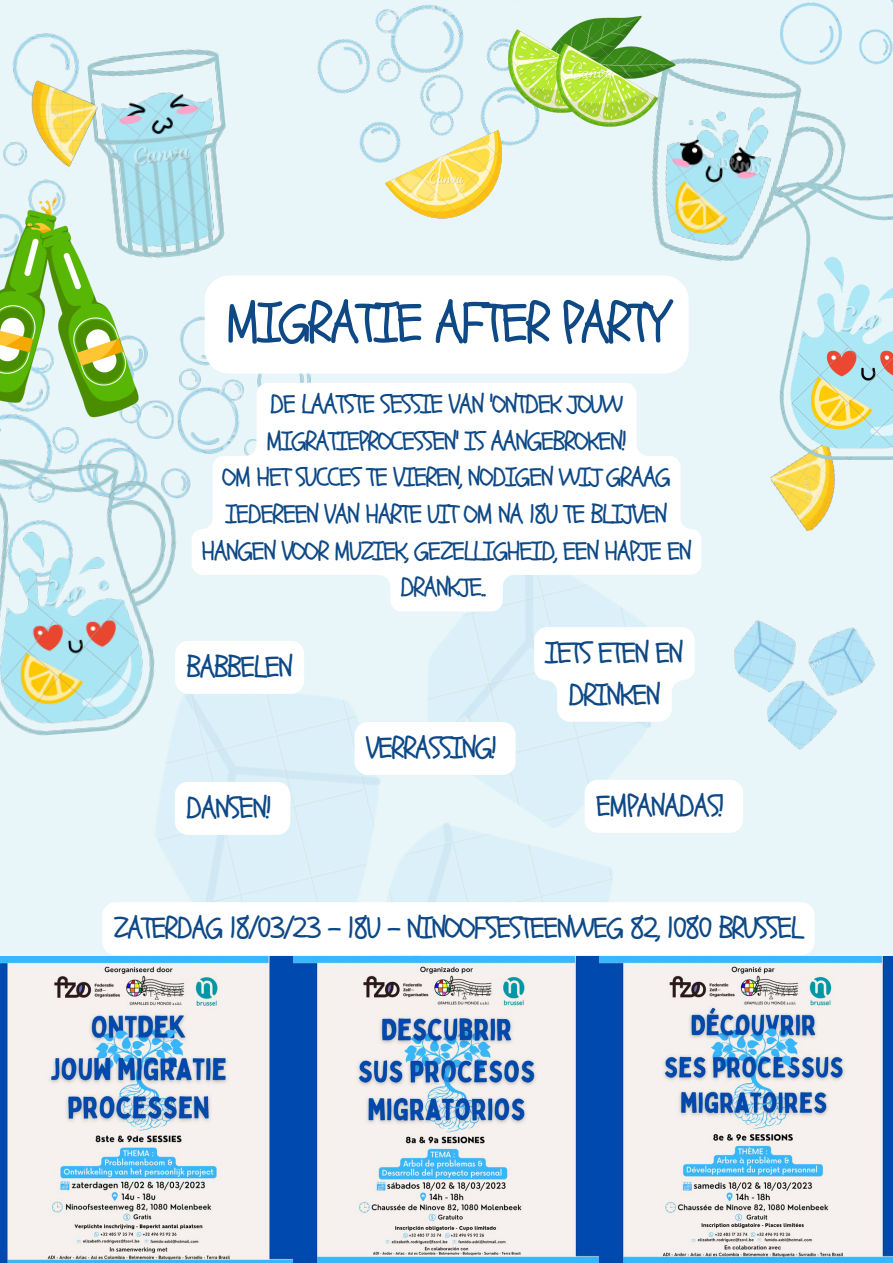
<style>
.page{position:relative;width:893px;height:1263px;background:#e8f5f9}
.page>*{position:absolute;margin:0;border:0;box-sizing:border-box;transform-origin:0 0}
.t1{font:55.5px "Schoolbell";letter-spacing:-.06em;color:#0e4986}
.t2{font:30px/41.6px "Schoolbell";letter-spacing:-.06em;color:#0e4986;text-align:center}
.t3{font:26.25px/36.6px "Schoolbell";letter-spacing:-.06em;color:#0e4986;text-align:center}
</style>
<div class="page">
<img style="left:156px;top:611px;width:539px;height:345px">
<img style="left:0;top:418px;width:79px;height:25px">
<img style="left:734px;top:620px;width:141px;height:130px">
<img style="left:652px;top:58px;width:194px;height:203px">
<img style="left:3px;top:33px;width:76px;height:163px">
<img style="left:317px;top:4px;width:219px;height:159px">
<img style="left:91px;top:49px;width:135px;height:209px">
<img style="left:508px;top:16px;width:167px;height:114px">
<img style="left:94px;top:316px;width:217px;height:170px">
<img style="left:385px;top:131px;width:122px;height:88px">
<img style="left:0;top:443px;width:190px;height:296px">
<div style="left:205px;top:275px;width:483px;height:99px;background:#fff"></div>
<img style="left:780px;top:0;width:113px;height:105px">
<img style="left:770px;top:460px;width:65px;height:71px">
<img style="left:6px;top:64px;width:107px;height:107px">
<img style="left:0;top:956px;width:893px;height:307px">
<img style="left:0;top:196px;width:138px;height:222px">
<svg style="left:192px;top:383px;width:509px;height:228px;fill:#fff"></svg>
<div style="left:102px;top:902px;width:712px;height:53px;background:#fff"></div>
<div style="left:175px;top:641px;width:129px;height:53px;background:#fff"></div>
<svg style="left:534px;top:627px;width:160px;height:95px;background:#fafdfe"></svg>
<div style="left:355px;top:722px;width:160px;height:53px;background:#fff"></div>
<div style="left:584px;top:780px;width:159px;height:53px;background:#fff"></div>
<div style="left:175px;top:782px;width:115px;height:53px;background:#fff"></div>
<img style="left:775px;top:178px;width:118px;height:282px">
<h1 class="t1" style="left:225px;top:286px;width:444px">MIGRATIE AFTER PARTY</h1>
<p class="t3" style="left:201px;top:387px;width:492px">DE LAATSTE SESSIE VAN 'ONTDEK JOUW MIGRATIEPROCESSEN' IS AANGEBROKEN!<br>OM HET SUCCES TE VIEREN, NODIGEN WIJ GRAAG IEDEREEN VAN HARTE UIT OM NA 18U TE BLIJVEN HANGEN VOOR MUZIEK, GEZELLIGHEID, EEN HAPJE EN DRANKJE.</p>
<p class="t2" style="left:186px;top:646px;width:108px">BABBELEN</p>
<p class="t2" style="left:366px;top:728px;width:133px">VERRASSING!</p>
<p class="t2" style="left:545px;top:633px;width:140px">IETS ETEN EN<br>DRINKEN</p>
<p class="t2" style="left:186px;top:787px;width:87px">DANSEN!</p>
<p class="t2" style="left:596px;top:785px;width:130px">EMPANADAS!</p>
<p class="t2" style="left:113px;top:908px;width:691px">ZATERDAG 18/03/23 - 18U - NINOOFSESTEENWEG 82, 1080 BRUSSEL</p>
</div>
